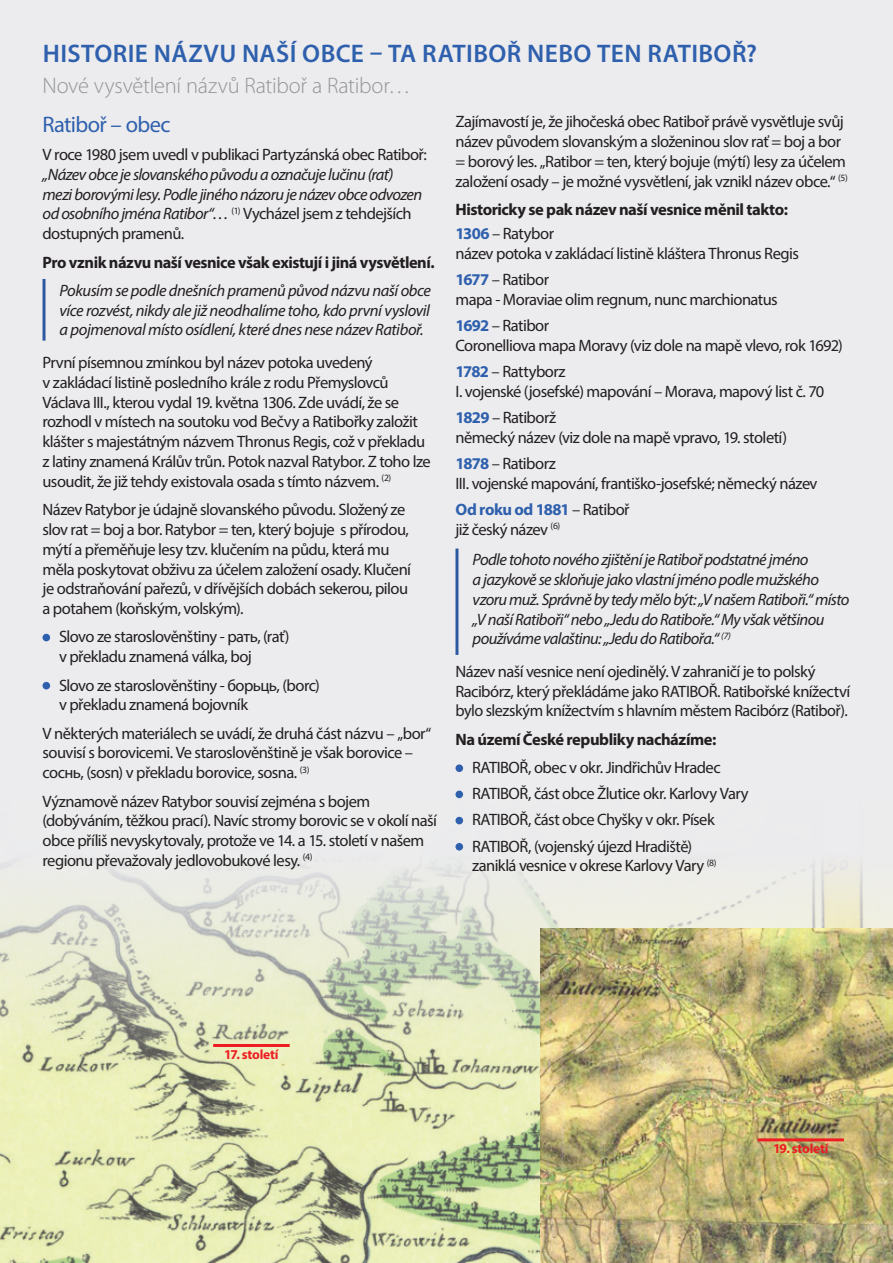
<style>
.page{position:relative;width:893px;height:1263px;background:#ececee}
.page>*{position:absolute;margin:0;border:0;box-sizing:border-box;transform-origin:0 0}
.t1{font:600 25.5px "Myriad Pro";letter-spacing:.015em;color:#2f60ad}
.t2{font:300 22.5px "Myriad Pro";letter-spacing:-.015em;color:#939598}
.t3{font:22.5px "Myriad Pro";letter-spacing:-.025em;color:#2f60ad}
.t4{font:16.5px/19.8px "Myriad Pro";letter-spacing:-.035em;color:#231f20}
.t5{font:italic 16.5px/19.8px "Myriad Pro";letter-spacing:-.035em;color:#231f20}
.t6{font:700 16.5px/24px "Myriad Pro";letter-spacing:-.03em;color:#231f20}
.t7{font:700 13.5px "Myriad Pro";letter-spacing:-.02em;color:#ee1d23}
.s1{font-style:normal}
.s2{color:#2f60ad}
.s3{font-weight:400}
.s4{font-weight:700;color:#2f60ad}
</style>
<div class="page">
<img style="left:0;top:816px;width:893px;height:447px">
<div style="left:43px;top:634px;width:7px;height:7px;background:#2f60ad;border-radius:50%"></div>
<div style="left:43px;top:682px;width:7px;height:7px;background:#2f60ad;border-radius:50%"></div>
<div style="left:455px;top:764px;width:8px;height:8px;background:#2f60ad;border-radius:50%"></div>
<div style="left:455px;top:791px;width:8px;height:7px;background:#2f60ad;border-radius:50%"></div>
<div style="left:455px;top:817px;width:8px;height:7px;background:#2f60ad;border-radius:50%"></div>
<div style="left:455px;top:843px;width:8px;height:7px;background:#2f60ad;border-radius:50%"></div>
<hr style="left:43px;top:279px;width:3px;height:62px;background:#2f60ad">
<hr style="left:213px;top:1044px;width:77px;height:3px;background:#ee1d23">
<hr style="left:455px;top:549px;width:3px;height:106px;background:#2f60ad">
<img style="left:540px;top:929px;width:353px;height:334px">
<hr style="left:758px;top:1138px;width:86px;height:3px;background:#ee1d23">
<h1 class="t1" style="left:43px;top:37px;width:716px">HISTORIE NÁZVU NAŠÍ OBCE – TA RATIBOŘ NEBO TEN RATIBOŘ?</h1>
<h2 class="t2" style="left:43px;top:73px;width:369px">Nové vysvětlení názvů Ratiboř a Ratibor…</h2>
<h2 class="t3" style="left:43px;top:110px;width:130px">Ratiboř – obec</h2>
<p class="t4" style="left:43px;top:144px;width:386px">V roce 1980 jsem uvedl v publikaci Partyzánská obec Ratiboř:</p>
<p class="t5" style="left:43px;top:164px;width:381px">„Název obce je slovanského původu a označuje lučinu (rať) mezi borovými lesy. Podle jiného názoru je název obce odvozen od osobního jména Ratibor“… <sup>(1)</sup> <span class="s1">Vycházel jsem z tehdejších dostupných pramenů.</span></p>
<p class="t6" style="left:43px;top:249px;width:394px">Pro vznik názvu naší vesnice však existují i jiná vysvětlení.</p>
<p class="t5" style="left:60px;top:280px;width:373px;text-align:justify">Pokusím se podle dnešních pramenů původ názvu naší obce více rozvést, nikdy ale již neodhalíme toho, kdo první vyslovil a pojmenoval místo osídlení, které dnes nese název Ratiboř.</p>
<p class="t4" style="left:43px;top:352px;width:390px">První písemnou zmínkou byl název potoka uvedený<br>v zakládací listině posledního krále z rodu Přemyslovců Václava III., kterou vydal 19. května 1306. Zde uvádí, že se rozhodl v místech na soutoku vod Bečvy a Ratibořky založit klášter s majestátným názvem Thronus Regis, což v překladu z latiny znamená Králův trůn. Potok nazval Ratybor. Z toho lze usoudit, že již tehdy existovala osada s tímto názvem. <sup>(2)</sup></p>
<p class="t4" style="left:43px;top:499px;width:370px">Název Ratybor je údajně slovanského původu. Složený ze slov rat = boj a bor. Ratybor = ten, který bojuje s přírodou, mýtí a přeměňuje lesy tzv. klučením na půdu, která mu měla poskytovat obživu za účelem založení osady. Klučení je odstraňování pařezů, v dřívějších dobách sekerou, pilou a potahem (koňským, volským).</p>
<p class="t4" style="left:59px;top:627px;width:232px">Slovo ze staroslověnštiny - рать, (rať) v překladu znamená válka, boj</p>
<p class="t4" style="left:59px;top:675px;width:262px">Slovo ze staroslověnštiny - борьць, (borc) v překladu znamená bojovník</p>
<p class="t4" style="left:43px;top:723px;width:390px">V některých materiálech se uvádí, že druhá část názvu – „bor“ souvisí s borovicemi. Ve staroslověnštině je však borovice – соснь, (sosn) v překladu borovice, sosna. <sup>(3)</sup></p>
<p class="t4" style="left:43px;top:791px;width:396px">Významově název Ratybor souvisí zejména s bojem (dobýváním, těžkou prací). Navíc stromy borovic se v okolí naší obce příliš nevyskytovaly, protože ve 14. a 15. století v našem regionu převažovaly jedlovobukové lesy. <sup>(4)</sup></p>
<p class="t4" style="left:455px;top:111px;width:394px">Zajímavostí je, že jihočeská obec Ratiboř právě vysvětluje svůj název původem slovanským a složeninou slov rať = boj a bor = borový les. „Ratibor = ten, který bojuje (mýtí) lesy za účelem založení osady – je možné vysvětlení, jak vznikl název obce.“ <sup>(5)</sup></p>
<p class="t6" style="left:455px;top:197px;width:334px">Historicky se pak název naší vesnice měnil takto:<br><span class="s2">1306</span> <span class="s3">– Ratybor</span></p>
<p class="t4" style="left:455px;top:240px;width:345px;line-height:26.2px">název potoka v zakládací listině kláštera Thronus Regis<br><span class="s4">1677</span> – Ratibor</p>
<p class="t4" style="left:455px;top:286px;width:324px;line-height:26.2px">mapa - Moraviae olim regnum, nunc marchionatus<br><span class="s4">1692</span> – Ratibor</p>
<p class="t4" style="left:455px;top:332px;width:389px;line-height:26.2px">Coronelliova mapa Moravy (viz dole na mapě vlevo, rok 1692)<br><span class="s4">1782</span> – Rattyborz</p>
<p class="t4" style="left:455px;top:378px;width:370px;line-height:26.2px">I. vojenské (josefské) mapování – Morava, mapový list č. 70<br><span class="s4">1829</span> – Ratiborž</p>
<p class="t4" style="left:455px;top:424px;width:333px;line-height:26.2px">německý název (viz dole na mapě vpravo, 19. století)<br><span class="s4">1878</span> – Ratiborz</p>
<p class="t4" style="left:455px;top:470px;width:364px;line-height:26.2px">III. vojenské mapování, františko-josefské; německý název<br><span class="s4">Od roku od 1881</span> – Ratiboř</p>
<p class="t5" style="left:472px;top:514px;width:338px;line-height:30.5px;text-indent:-17px"><span class="s1">již český název</span> <sup>(6)<br></sup>Podle tohoto nového zjištění je Ratiboř podstatné jméno</p>
<p class="t5" style="left:472px;top:569px;width:378px">a jazykově se skloňuje jako vlastní jméno podle mužského vzoru muž. Správně by tedy mělo být: „V našem Ratiboři.“ místo „V naší Ratiboři“ nebo „Jedu do Ratiboře.“ My však většinou používáme valaštinu: „Jedu do Ratibořa.“ <sup>(7)</sup></p>
<p class="t4" style="left:455px;top:661px;width:396px">Název naší vesnice není ojedinělý. V zahraničí je to polský<br>Racibórz, který překládáme jako RATIBOŘ. Ratibořské knížectví bylo slezským knížectvím s hlavním městem Racibórz (Ratiboř).</p>
<p class="t6" style="left:455px;top:727px;width:262px">Na území České republiky nacházíme:</p>
<p class="t4" style="left:472px;top:754px;width:278px;line-height:26.2px">RATIBOŘ, obec v okr. Jindřichův Hradec RATIBOŘ, část obce Žlutice okr. Karlovy Vary RATIBOŘ, část obce Chyšky v okr. Písek RATIBOŘ, (vojenský újezd Hradiště)</p>
<p class="t4" style="left:472px;top:856px;width:246px">zaniklá vesnice v okrese Karlovy Vary <sup>(8)</sup></p>
<p class="t7" style="left:224px;top:1045px;width:56px">17. století</p>
<p class="t7" style="left:773px;top:1140px;width:57px">19. století</p>
</div>
